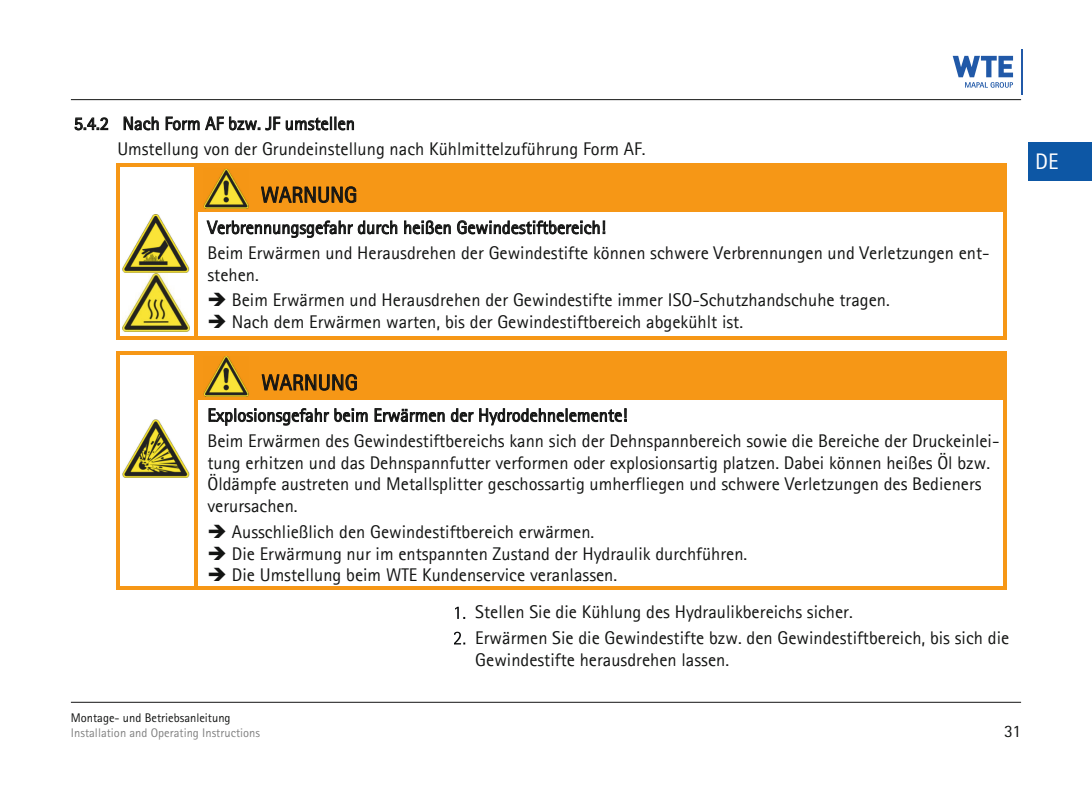
<style>
.page{position:relative;width:1092px;height:787px;background:#fff}
.page>*{position:absolute;margin:0;border:0;box-sizing:border-box;transform-origin:0 0}
.t1{font:22.5px "Rotis Sans Serif W1 G";color:#fff}
.t2{font:22px "Rotis Sans Serif Std";color:#131413}
.t3{font:22px "Rotis Sans Serif Std";color:#fff}
.t4{font:18.5px/25.5px "Rotis Sans Serif Std";color:#131413}
.t5{font:17.5px "Rotis Sans Serif W1 G";color:#131413}
.t6{font:13.5px "Rotis Sans Serif Std";color:#a1a1a1}
.t7{font:13.5px "Rotis Sans Serif Std";color:#131413}
.t8{font:12.5px "Rotis Sans Serif W1 G";color:#818181}
.t9{font:12.5px "Rotis Sans Serif W1 G";color:#131413}
</style>
<div class="page">
<div style="left:198px;top:167px;width:56px;height:44px;background:#f69716"></div>
<div style="left:258px;top:167px;width:744px;height:44px;background:#f69716"></div>
<svg style="left:116px;top:163px;width:4px;height:4px"></svg>
<hr style="left:120px;top:163px;width:74px;height:4px;background:#f69716">
<svg style="left:194px;top:163px;width:4px;height:4px"></svg>
<hr style="left:198px;top:163px;width:56px;height:4px;background:#f69716">
<svg style="left:254px;top:163px;width:4px;height:4px"></svg>
<hr style="left:258px;top:163px;width:744px;height:4px;background:#f69716">
<svg style="left:1002px;top:163px;width:4px;height:4px"></svg>
<hr style="left:116px;top:167px;width:4px;height:44px;background:#f69716">
<hr style="left:194px;top:167px;width:4px;height:44px;background:#f69716">
<hr style="left:254px;top:167px;width:4px;height:44px;background:#f69716">
<hr style="left:1002px;top:167px;width:4px;height:44px;background:#f69716">
<svg style="left:116px;top:211px;width:4px;height:4px"></svg>
<svg style="left:194px;top:211px;width:4px;height:4px"></svg>
<svg style="left:1002px;top:211px;width:4px;height:4px"></svg>
<hr style="left:116px;top:215px;width:4px;height:121px;background:#f69716">
<svg style="left:116px;top:336px;width:4px;height:3px"></svg>
<hr style="left:120px;top:336px;width:74px;height:3px;background:#f69716">
<hr style="left:194px;top:215px;width:4px;height:121px;background:#f69716">
<svg style="left:194px;top:336px;width:4px;height:3px"></svg>
<hr style="left:198px;top:336px;width:804px;height:3px;background:#f69716">
<svg style="left:1003px;top:215px;width:3px;height:121px"></svg>
<svg style="left:1002px;top:336px;width:4px;height:3px"></svg>
<div style="left:198px;top:355px;width:57px;height:44px;background:#f69716"></div>
<div style="left:259px;top:355px;width:743px;height:44px;background:#f69716"></div>
<svg style="left:116px;top:351px;width:4px;height:4px"></svg>
<hr style="left:120px;top:351px;width:74px;height:4px;background:#f69716">
<svg style="left:194px;top:351px;width:4px;height:4px"></svg>
<hr style="left:198px;top:351px;width:57px;height:4px;background:#f69716">
<svg style="left:255px;top:351px;width:4px;height:4px"></svg>
<hr style="left:259px;top:351px;width:743px;height:4px;background:#f69716">
<svg style="left:1002px;top:351px;width:4px;height:4px"></svg>
<hr style="left:116px;top:355px;width:4px;height:44px;background:#f69716">
<hr style="left:194px;top:355px;width:4px;height:44px;background:#f69716">
<hr style="left:255px;top:355px;width:4px;height:44px;background:#f69716">
<hr style="left:1002px;top:355px;width:4px;height:44px;background:#f69716">
<svg style="left:116px;top:399px;width:4px;height:4px"></svg>
<svg style="left:194px;top:399px;width:4px;height:4px"></svg>
<svg style="left:1002px;top:399px;width:4px;height:4px"></svg>
<hr style="left:116px;top:403px;width:4px;height:183px;background:#f69716">
<svg style="left:116px;top:586px;width:4px;height:4px"></svg>
<hr style="left:120px;top:586px;width:74px;height:4px;background:#f69716">
<hr style="left:194px;top:403px;width:4px;height:183px;background:#f69716">
<svg style="left:194px;top:586px;width:4px;height:4px"></svg>
<hr style="left:198px;top:586px;width:804px;height:4px;background:#f69716">
<svg style="left:1003px;top:403px;width:3px;height:183px"></svg>
<svg style="left:1002px;top:586px;width:4px;height:4px"></svg>
<svg style="left:455px;top:606px;width:10px;height:12px"></svg>
<svg style="left:454px;top:632px;width:11px;height:12px"></svg>
<img style="left:122px;top:214px;width:67px;height:117px">
<img style="left:203px;top:169px;width:45px;height:40px">
<img style="left:122px;top:419px;width:67px;height:59px">
<img style="left:203px;top:356px;width:45px;height:40px">
<hr style="left:71px;top:702px;width:949px;height:1px;background:#131413">
<hr style="left:71px;top:99px;width:949px;height:1px;background:#131413">
<div style="left:1028px;top:142px;width:63px;height:39px;background:#0d57a5"></div>
<hr style="left:1020px;top:49px;width:2px;height:46px;background:#2159a8">
<svg style="left:952px;top:56px;width:60px;height:32px"></svg>
<p class="t4" style="left:117px;top:110px;width:530px;text-indent:-43px">5.4.2 Nach Form AF bzw. JF umstellen<br>Umstellung von der Grundeinstellung nach Kühlmittelzuführung Form AF.</p>
<p class="t2" style="left:261px;top:182px;width:98px">WARNUNG</p>
<p class="t4" style="left:207px;top:214px;width:783px">Verbrennungsgefahr durch heißen Gewindestiftbereich!<br>Beim Erwärmen und Herausdrehen der Gewindestifte können schwere Verbrennungen und Verletzungen ent-</p>
<p class="t4" style="left:207px;top:262px;width:53px">stehen.</p>
<p class="t4" style="left:207px;top:287px;width:683px">➔ Beim Erwärmen und Herausdrehen der Gewindestifte immer ISO-Schutzhandschuhe tragen.</p>
<p class="t4" style="left:207px;top:309px;width:537px">➔ Nach dem Erwärmen warten, bis der Gewindestiftbereich abgekühlt ist.</p>
<p class="t2" style="left:261px;top:369px;width:98px">WARNUNG</p>
<p class="t4" style="left:207px;top:402px;width:793px">Explosionsgefahr beim Erwärmen der Hydrodehnelemente!<br>Beim Erwärmen des Gewindestiftbereichs kann sich der Dehnspannbereich sowie die Bereiche der Druckeinlei-</p>
<p class="t4" style="left:207px;top:451px;width:784px;line-height:21.8px">tung erhitzen und das Dehnspannfutter verformen oder explosionsartig platzen. Dabei können heißes Öl bzw.<br>Öldämpfe austreten und Metallsplitter geschossartig umherfliegen und schwere Verletzungen des Bedieners verursachen.</p>
<p class="t4" style="left:207px;top:518px;width:388px">➔ Ausschließlich den Gewindestiftbereich erwärmen.</p>
<p class="t4" style="left:207px;top:540px;width:541px">➔ Die Erwärmung nur im entspannten Zustand der Hydraulik durchführen.</p>
<p class="t4" style="left:475px;top:556px;width:379px;line-height:37.2px;text-indent:-268px">➔ Die Umstellung beim WTE Kundenservice veranlassen.<br>Stellen Sie die Kühlung des Hydraulikbereichs sicher.</p>
<p class="t4" style="left:475px;top:626px;width:535px;line-height:21.8px">Erwärmen Sie die Gewindestifte bzw. den Gewindestiftbereich, bis sich die<br>Gewindestifte herausdrehen lassen.</p>
<p class="t1" style="left:1035px;top:148px;width:25px">DE</p>
<p class="t3" style="left:1028px;top:153px;width:24px">DE</p>
<p class="t7" style="left:78px;top:709px;width:174px">Montage- und Betriebsanleitung</p>
<p class="t6" style="left:78px;top:725px;width:205px">Installation and Operating Instructions</p>
<p class="t4" style="left:1000px;top:717px;width:20px">31</p>
<p class="t9" style="left:71px;top:710px;width:161px">Montage- und Betriebsanleitung</p>
<p class="t8" style="left:71px;top:725px;width:191px">Installation and Operating Instructions</p>
<p class="t5" style="left:1004px;top:721px;width:18px">31</p>
</div>
